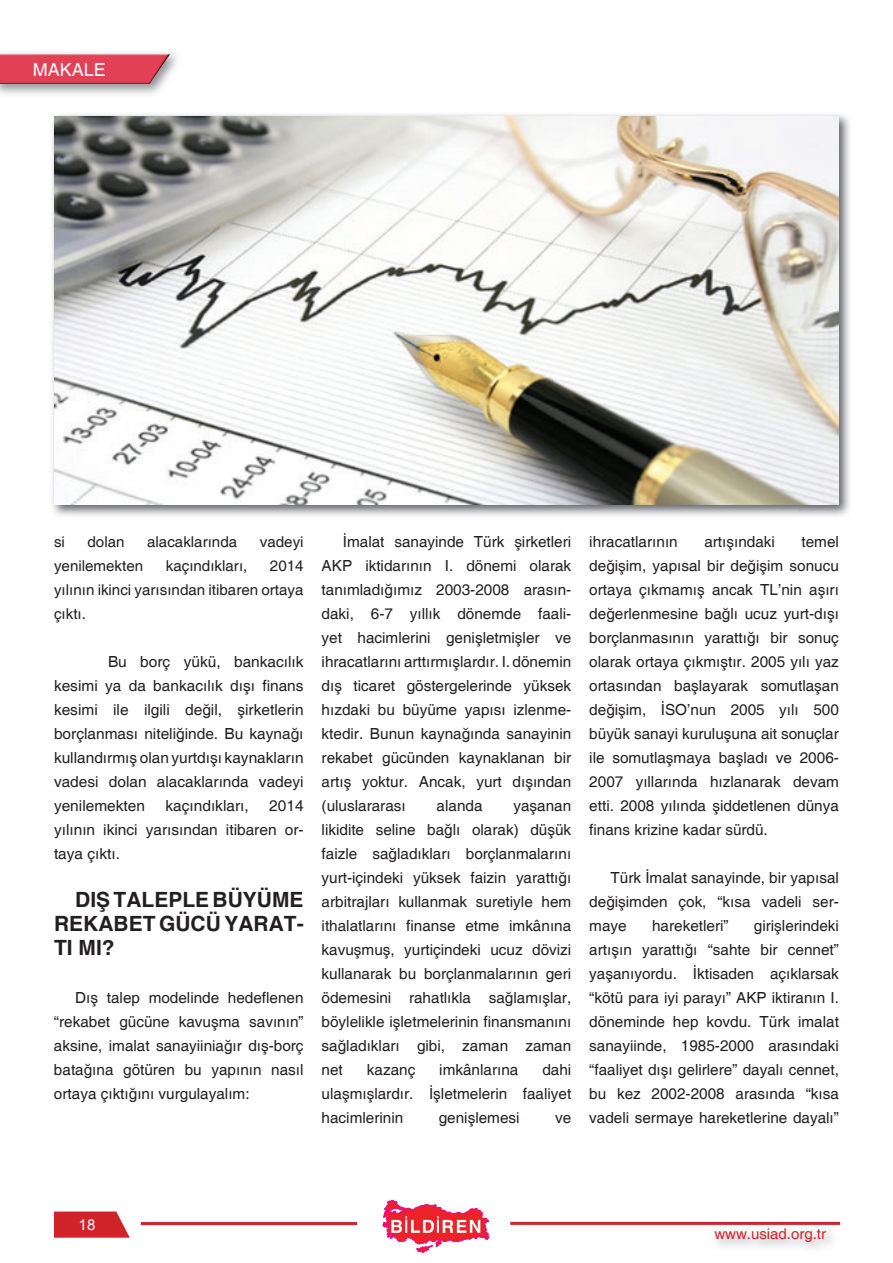
<style>
.page{position:relative;width:893px;height:1263px;background:#fff}
.page>*{position:absolute;margin:0;border:0;box-sizing:border-box;transform-origin:0 0}
.t1{font:700 21px/24px "Helvetica";color:#231f20;text-align:justify}
.t2{font:18px "Helvetica";color:#fff}
.t3{font:15.3px/24px "Helvetica";color:#231f20;text-align:justify}
.t4{font:15px/24px "Helvetica";color:#231f20;text-align:justify}
.t5{font:15px "Helvetica";color:#d1232a}
.t6{font:15px "Arial";color:#fff}
</style>
<div class="page">
<img style="left:0;top:54px;width:170px;height:30px">
<svg style="left:54px;top:1211px;width:76px;height:27px;background:#d63d43"></svg>
<svg style="left:383px;top:1200px;width:106px;height:52px"></svg>
<hr style="left:141px;top:1222px;width:216px;height:3px;background:#d1232a">
<hr style="left:510px;top:1222px;width:330px;height:3px;background:#d1232a">
<img style="left:52px;top:114px;width:798px;height:402px">
<img style="left:54px;top:116px;width:785px;height:389px">
<p class="t2" style="left:33px;top:59px;width:75px">MAKALE</p>
<p class="t4" style="left:54px;top:530px;width:12px">si</p>
<p class="t4" style="left:88px;top:530px;width:39px">dolan</p>
<p class="t4" style="left:147px;top:530px;width:92px">alacaklarında</p>
<p class="t4" style="left:260px;top:530px;width:45px">vadeyi</p>
<p class="t4" style="left:54px;top:554px;width:91px">yenilemekten</p>
<p class="t4" style="left:166px;top:554px;width:83px">kaçındıkları,</p>
<p class="t4" style="left:54px;top:554px;width:251px;text-indent:216px">2014 yılının ikinci yarısından itibaren ortaya çıktı.</p>
<p class="t3" style="left:54px;top:650px;width:251px;text-indent:54px">Bu borç yükü, bankacılık kesimi ya da bankacılık dışı finans kesimi ile ilgili değil, şirketlerin borçlanması niteliğinde. Bu kaynağı kullandırmış olan yurtdı şı kaynakların vadesi dolan alacaklarında vadeyi yenilemekten</p>
<p class="t3" style="left:165px;top:794px;width:85px">kaçındıkları,</p>
<p class="t3" style="left:54px;top:794px;width:251px;text-indent:215px">2014 yılının ikinci yarısından itibaren or&shy;taya çıktı.</p>
<h1 class="t1" style="left:54px;top:888px;width:251px;text-indent:21px">DIŞ TALEPLE BÜYÜME REKABET GÜCÜ YARAT-TI MI?</h1>
<p class="t3" style="left:54px;top:986px;width:251px;text-indent:21px">Dış talep modelinde hedeflenen “rekabet gücüne kavuşma savının” aksine, imalat sanayiiniağır dış-borç batağına götüren bu yapının nasıl ortaya çıktığını vurgulayalım:</p>
<p class="t3" style="left:322px;top:530px;width:251px;text-indent:21px">İmalat sanayinde Türk şirketleri AKP iktidarının I. dönemi olarak tanımladığımız 2003-2008 arasın&shy;da ki, 6-7 yıllık dönemde faali&shy;yet hacimlerini genişletmişler ve ihracatlarını arttırmışlardır. I. dönemin dış ticaret göstergelerinde yüksek hızdaki bu büyüme yapısı izlenme&shy;ktedir. Bunun kaynağında sanayinin rekabet gücünden kaynaklanan bir artış yo k tur. Ancak, yurt dışından (uluslararası</p>
<p class="t3" style="left:437px;top:794px;width:47px">alanda</p>
<p class="t3" style="left:322px;top:794px;width:251px;text-indent:192px">yaşanan likidite seline bağlı olarak) düşük faizle sağladıkları borçlanmalarını yurt-içindeki yüksek faizin yarattığı arbitrajları kullanmak suretiyle hem ithalatlarını finanse etme imkânına kavuşmuş, yurtiçindeki ucuz dövizi kullanarak bu borçlanmalarının geri ödemesini rahatlıkla sağlamışlar, böylelikle işletmelerinin finansmanını sağladıkları gibi, zaman zaman net</p>
<p class="t3" style="left:367px;top:1058px;width:50px">kazanç</p>
<p class="t3" style="left:439px;top:1058px;width:81px">imkânlarına</p>
<p class="t3" style="left:322px;top:1058px;width:251px;text-indent:221px">dahi ulaşmışlardır. İşletmelerin faaliyet hacimlerinin</p>
<p class="t3" style="left:439px;top:1106px;width:82px">genişlemesi</p>
<p class="t3" style="left:555px;top:1106px;width:18px">ve</p>
<p class="t3" style="left:589px;top:530px;width:251px;text-indent:212px">temel değişim, yapısal bir değişim sonucu ortaya çıkmamış ancak TL’nin aşırı değerlenmesine bağlı ucuz yurt-dışı borçlanmasının yarattığı bir sonuç olarak ortaya çıkmıştır. 2005 yılı yaz ortasından başlayarak somutlaşan değişim, İSO’nun 2005 yılı 500 büyük sanayi kuruluşuna ait sonuçlar ile somutlaşmaya başladı ve 2006- 2007 yıllarında hızlanarak devam etti. 2008 yılında şiddetlenen dünya finans krizine kadar sürdü.</p>
<p class="t3" style="left:589px;top:866px;width:251px;text-indent:21px">Türk İmalat sanayinde, bir yapısal değişimden çok, “kısa vadeli ser&shy;maye</p>
<p class="t3" style="left:589px;top:530px;width:90px">ihracatlarının</p>
<p class="t3" style="left:704px;top:530px;width:72px">artışındaki</p>
<p class="t3" style="left:589px;top:914px;width:251px;text-indent:165px">girişlerindeki artışın yarattığı “sahte bir cennet” yaşanıyordu. İktisaden açıklarsak “kötü para iyi parayı” AKP iktiranın I. döneminde hep kovdu. Türk imalat sanayiinde, 1985-2000 arasındaki “faaliyet dışı gelirlere” dayalı cennet, bu kez 2002-2008 arasında “kısa vadeli sermaye hareketlerine dayalı”</p>
<p class="t3" style="left:652px;top:914px;width:78px">hareketleri”</p>
<p class="t6" style="left:79px;top:1214px;width:18px">18</p>
<p class="t5" style="left:714px;top:1225px;width:113px">www.usiad.org.tr</p>
</div>
